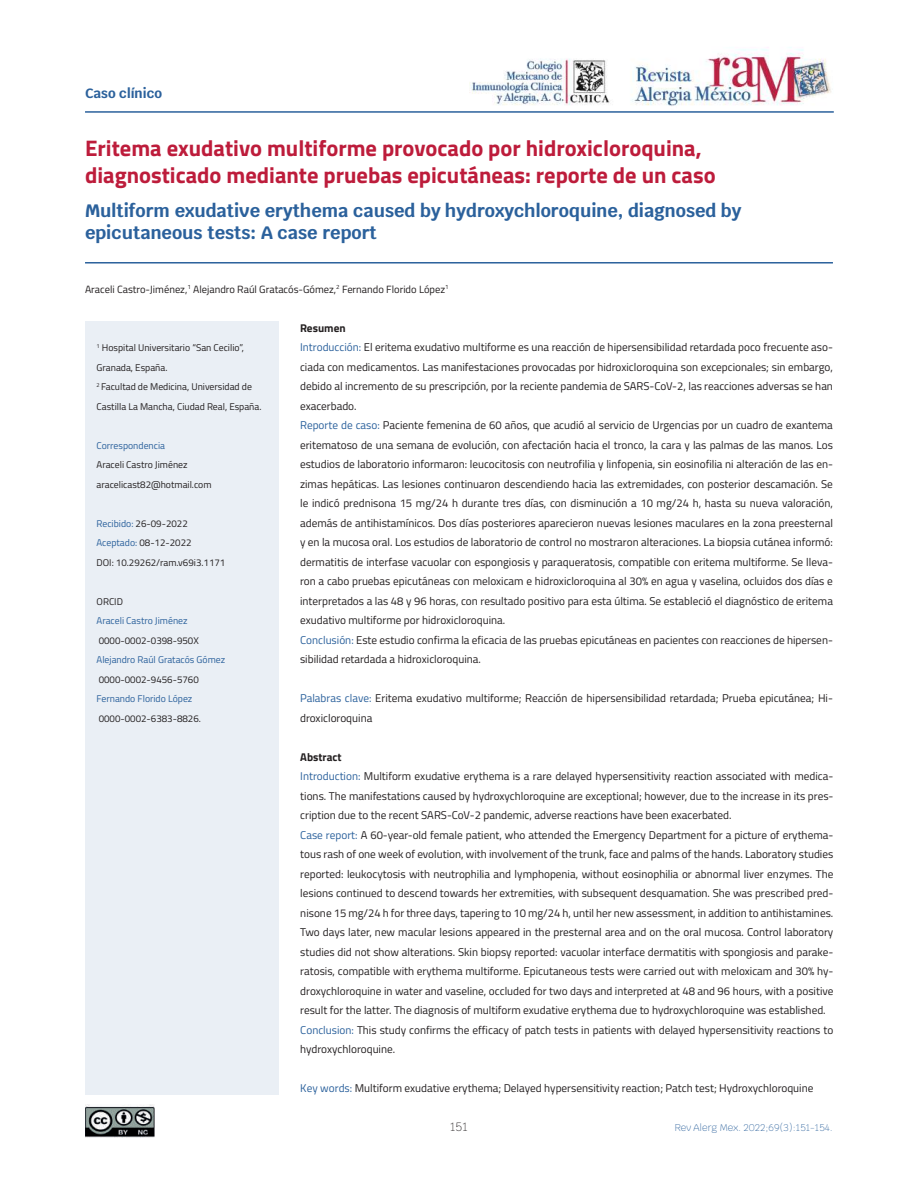
<style>
.page{position:relative;width:918px;height:1188px;background:#fff}
.page>*{position:absolute;margin:0;border:0;box-sizing:border-box;transform-origin:0 0}
.t1{font:700 22.5px/27px "Titillium Web";color:#bd1c3b}
.t2{font:700 18px/21.6px "Krub";color:#2b619c}
.t3{font:700 13.5px "Krub";color:#2b619c}
.t4{font:200 12px "Krub";color:#231f20}
.t5{font:11.25px/19.5px "Titillium Web";color:#231f20}
.t6{font:10.5px "Titillium Web";color:#231f20}
.t7{font:9.75px/19.5px "Titillium Web";color:#231f20}
.t8{font:9.75px "Titillium Web";color:#2b619c}
.t9{font:200 9.75px "Krub";color:#2b619c}
.s1{color:#2b619c}
.s2{font-weight:700}
</style>
<div class="page">
<img style="left:469px;top:47px;width:362px;height:59px">
<hr style="left:85px;top:111px;width:749px;height:2px;background:#2b619c">
<img style="left:85px;top:1105px;width:70px;height:32px">
<div style="left:85px;top:321px;width:194px;height:774px;background:#eaeff5"></div>
<hr style="left:85px;top:262px;width:748px;height:2px;background:#2b619c">
<p class="t3" style="left:85px;top:85px;width:79px">Caso clínico</p>
<h1 class="t1" style="left:85px;top:133px;width:632px">Eritema exudativo multiforme provocado por hidroxicloroquina, diagnosticado mediante pruebas epicutáneas: reporte de un caso</h1>
<h2 class="t2" style="left:85px;top:200px;width:658px">Multiform exudative erythema caused by hydroxychloroquine, diagnosed by epicutaneous tests: A case report</h2>
<p class="t6" style="left:85px;top:281px;width:365px">Araceli Castro-Jiménez,<sup>1</sup> Alejandro Raúl Gratacós-Gómez,<sup>2</sup> Fernando Florido López<sup>1</sup></p>
<p class="t7" style="left:97px;top:337px;width:166px"><sup>1</sup> Hospital Universitario “San Cecilio”, Granada, España.<br><sup>2</sup> Facultad de Medicina, Universidad de Castilla La Mancha, Ciudad Real, España.</p>
<p class="t8" style="left:97px;top:438px;width:70px">Correspondencia</p>
<p class="t7" style="left:97px;top:454px;width:116px">Araceli Castro Jiménez aracelicast82@hotmail.com</p>
<p class="t7" style="left:97px;top:513px;width:130px"><span class="s1">Recibido:</span> 26-09-2022<br><span class="s1">Aceptado:</span> 08-12-2022<br>DOI: 10.29262/ram.v69i3.1171</p>
<p class="t7" style="left:97px;top:591px;width:28px">ORCID</p>
<p class="t8" style="left:97px;top:613px;width:93px">Araceli Castro Jiménez</p>
<p class="t7" style="left:99px;top:630px;width:102px">0000-0002-0398-950X</p>
<p class="t8" style="left:97px;top:652px;width:130px">Alejandro Raúl Gratacós Gómez</p>
<p class="t7" style="left:99px;top:669px;width:102px">0000-0002-9456-5760</p>
<p class="t8" style="left:97px;top:691px;width:97px">Fernando Florido López</p>
<p class="t7" style="left:99px;top:708px;width:104px">0000-0002-6383-8826.</p>
<p class="t5" style="left:300px;top:317px;width:534px"><span class="s2">Resumen<br></span><span class="s1">Introducción:</span> El eritema exudativo multiforme es una reacción de hipersensibilidad retardada poco frecuente aso&shy;ciada con medicamentos. Las manifestaciones provocadas por hidroxicloroquina son excepcionales; sin embargo, debido al incremento de su prescripción, por la reciente pandemia de SARS-CoV-2, las reacciones adversas se han exacerbado.<br><span class="s1">Reporte de caso:</span> Paciente femenina de 60 años, que acudió al servicio de Urgencias por un cuadro de exantema eritematoso de una semana de evolución, con afectación hacia el tronco, la cara y las palmas de las manos. Los estudios de laboratorio informaron: leucocitosis con neutrofilia y linfopenia, sin eosinofilia ni alteración de las en&shy;zimas hepáticas. Las lesiones continuaron descendiendo hacia las extremidades, con posterior descamación. Se le indicó prednisona 15 mg/24 h durante tres días, con disminución a 10 mg/24 h, hasta su nueva valoración, además de antihistamínicos. Dos días posteriores aparecieron nuevas lesiones maculares en la zona preesternal y en la mucosa oral. Los estudios de laboratorio de control no mostraron alteraciones. La biopsia cutánea informó: dermatitis de interfase vacuolar con espongiosis y paraqueratosis, compatible con eritema multiforme. Se lleva&shy;ron a cabo pruebas epicutáneas con meloxicam e hidroxicloroquina al 30% en agua y vaselina, ocluidos dos días e interpretados a las 48 y 96 horas, con resultado positivo para esta última. Se estableció el diagnóstico de eritema exudativo multiforme por hidroxicloroquina.<br><span class="s1">Conclusión:</span> Este estudio confirma la eficacia de las pruebas epicutáneas en pacientes con reacciones de hipersen&shy;sibilidad retardada a hidroxicloroquina.</p>
<p class="t5" style="left:300px;top:688px;width:534px"><span class="s1">Palabras clave:</span> Eritema exudativo multiforme; Reacción de hipersensibilidad retardada; Prueba epicutánea; Hi&shy;droxicloroquina</p>
<p class="t5" style="left:300px;top:746px;width:535px"><span class="s2">Abstract<br></span><span class="s1">Introduction:</span> Multiform exudative erythema is a rare delayed hypersensitivity reaction associated with medica&shy;tions. The manifestations caused by hydroxychloroquine are exceptional; however, due to the increase in its pres&shy;cription due to the recent SARS-CoV-2 pandemic, adverse reactions have been exacerbated.<br><span class="s1">Case report:</span> A 60-year-old female patient, who attended the Emergency Department for a picture of erythema&shy;tous rash of one week of evolution, with involvement of the trunk, face and palms of the hands. Laboratory studies reported: leukocytosis with neutrophilia and lymphopenia, without eosinophilia or abnormal liver enzymes. The lesions continued to descend towards her extremities, with subsequent desquamation. She was prescribed pred&shy;nisone 15 mg/24 h for three days, tapering to 10 mg/24 h, until her new assessment, in addition to antihistamines.<br>Two days later, new macular lesions appeared in the presternal area and on the oral mucosa. Control laboratory studies did not show alterations. Skin biopsy reported: vacuolar interface dermatitis with spongiosis and parake&shy;ratosis, compatible with erythema multiforme. Epicutaneous tests were carried out with meloxicam and 30% hy&shy;droxychloroquine in water and vaseline, occluded for two days and interpreted at 48 and 96 hours, with a positive result for the latter. The diagnosis of multiform exudative erythema due to hydroxychloroquine was established.<br><span class="s1">Conclusion:</span> This study confirms the efficacy of patch tests in patients with delayed hypersensitivity reactions to hydroxychloroquine.</p>
<p class="t5" style="left:300px;top:1078px;width:515px"><span class="s1">Key words:</span> Multiform exudative erythema; Delayed hypersensitivity reaction; Patch test; Hydroxychloroquine</p>
<p class="t9" style="left:675px;top:1119px;width:160px">Rev Alerg Mex. 2022;69(3):151-154.</p>
<p class="t4" style="left:450px;top:1117px;width:19px">151</p>
</div>
